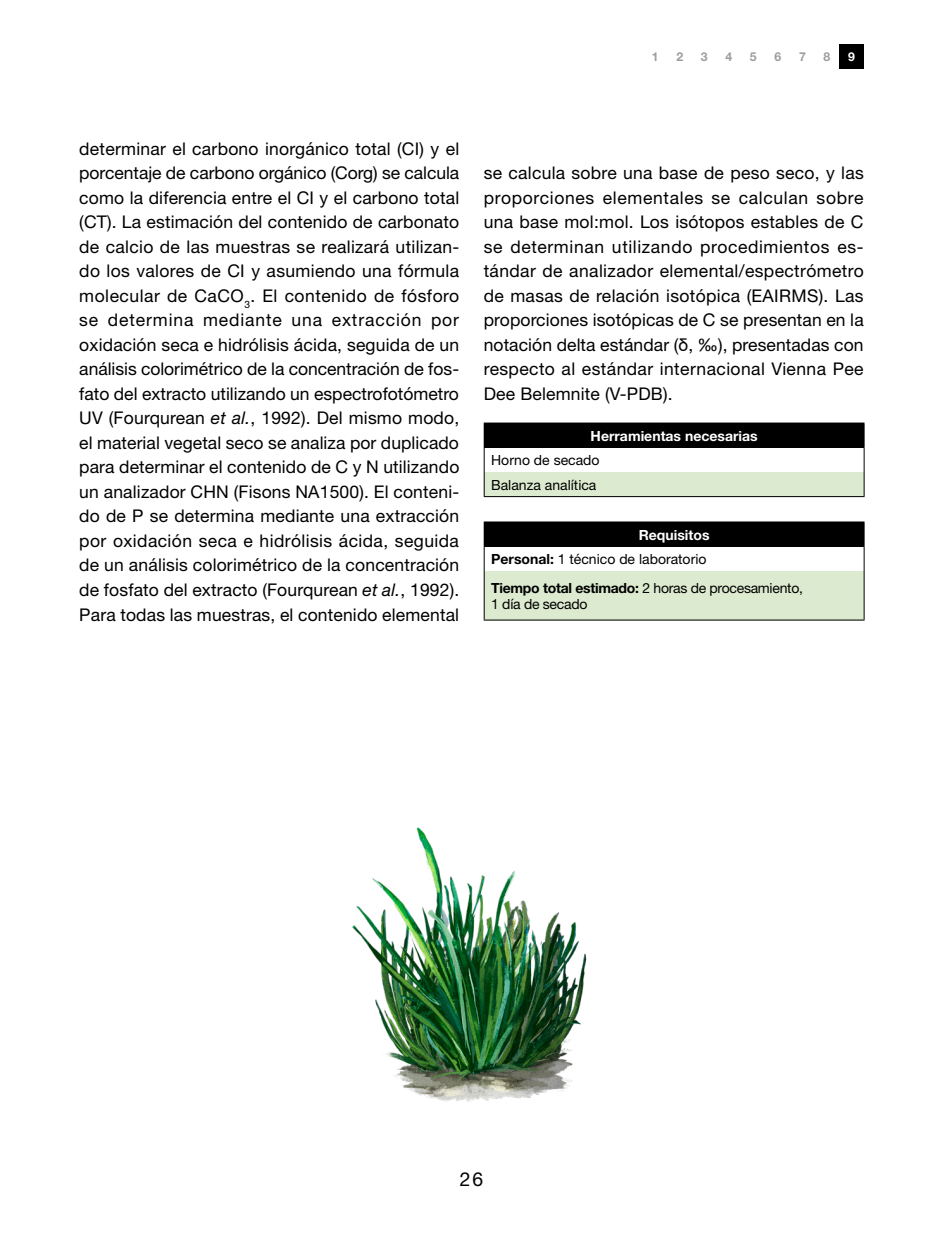
<style>
.page{position:relative;width:943px;height:1241px;background:#fff}
.page>*{position:absolute;margin:0;border:0;box-sizing:border-box;transform-origin:0 0}
.t1{font:19.25px "Helvetica Neue";color:#000}
.TNC_Paragraph_A{font:17.5px/24.5px "Helvetica Neue";letter-spacing:.01em;color:#000;text-align:justify}
.TNC_Table_text_A{font:14px "Helvetica Neue";color:#000}
.TNC_Table_text_A-2{font:14px/15.8px "Helvetica Neue";letter-spacing:-.02em;color:#000}
.TNC_Table_text_C{font:700 14px "Helvetica Neue";color:#fff}
.t2{font:700 12.25px "Helvetica Neue";color:#9d9d9c}
.t3{font:700 12.25px "Helvetica Neue";color:#fff}
.s1{font-style:italic}
.s2{font-family:"Arial"}
.s3{font-weight:700}
</style>
<div class="page">
<div style="left:484px;top:423px;width:380px;height:24px;background:#000"></div>
<div style="left:484px;top:472px;width:380px;height:24px;background:#dcebcf"></div>
<hr style="left:484px;top:422px;width:380px;height:1px;background:#000">
<svg style="left:484px;top:447px;width:1px;height:49px"></svg>
<hr style="left:484px;top:496px;width:380px;height:1px;background:#000">
<svg style="left:863px;top:447px;width:1px;height:49px"></svg>
<div style="left:484px;top:522px;width:380px;height:24px;background:#000"></div>
<div style="left:484px;top:571px;width:380px;height:49px;background:#dcebcf"></div>
<hr style="left:484px;top:521px;width:380px;height:1px;background:#000">
<svg style="left:484px;top:546px;width:1px;height:25px"></svg>
<svg style="left:863px;top:546px;width:1px;height:25px"></svg>
<hr style="left:484px;top:571px;width:1px;height:48px;background:#000">
<hr style="left:863px;top:571px;width:1px;height:48px;background:#000">
<hr style="left:484px;top:619px;width:380px;height:1px;background:#000">
<img style="left:352px;top:827px;width:235px;height:275px">
<div style="left:839px;top:44px;width:24px;height:25px;background:#000"></div>
<p class="t2" style="left:652px;top:49px;width:8px">1</p>
<p class="t2" style="left:676px;top:49px;width:8px">2</p>
<p class="t2" style="left:701px;top:49px;width:8px">3</p>
<p class="t2" style="left:725px;top:49px;width:8px">4</p>
<p class="t2" style="left:750px;top:49px;width:8px">5</p>
<p class="t2" style="left:774px;top:49px;width:8px">6</p>
<p class="t2" style="left:799px;top:49px;width:8px">7</p>
<p class="t2" style="left:823px;top:49px;width:8px">8</p>
<p class="t3" style="left:848px;top:49px;width:8px">9</p>
<p class="TNC_Paragraph_A" style="left:79px;top:136px;width:381px">determinar el carbono inorgánico total (CI) y el porcentaje de carbono orgánico (Corg) se calcula como la diferencia entre el CI y el carbono total (CT). La estimación del contenido de carbonato de calcio de las muestras se realizará utilizan&shy;do los valores de CI y asumiendo una fórmula molecular de CaCO<sub>3</sub>. El contenido de fósforo se determina mediante una extracción por oxidación seca e hidrólisis ácida, seguida de un análisis colorimétrico de la concentración de fos&shy;fato del extracto utilizando un espectrofotómetro UV (Fourqurean <span class="s1">et al.</span>, 1992). Del mismo modo, el material vegetal seco se analiza por duplicado para determinar el contenido de C y N utilizando un analizador CHN (Fisons NA1500). El conteni&shy;do de P se determina mediante una extracción por oxidación seca e hidrólisis ácida, seguida de un análisis colorimétrico de la concentración de fosfato del extracto (Fourqurean <span class="s1">et al.</span>, 1992).<br>Para todas las muestras, el contenido elemental</p>
<p class="TNC_Paragraph_A" style="left:484px;top:160px;width:381px">se calcula sobre una base de peso seco, y las proporciones elementales se calculan sobre una base mol:mol. Los isótopos estables de C se determinan utilizando procedimientos es&shy;tándar de analizador elemental/espectrómetro de masas de relación isotópica (EAIRMS). Las proporciones isotópicas de C se presentan en la notación delta estándar (<span class="s2">δ</span>, ‰), presentadas con respecto al estándar internacional Vienna Pee Dee Belemnite (V-PDB).</p>
<p class="TNC_Table_text_C" style="left:590px;top:427px;width:168px">Herramientas necesarias</p>
<p class="TNC_Table_text_A" style="left:491px;top:452px;width:110px">Horno de secado</p>
<p class="TNC_Table_text_A" style="left:491px;top:476px;width:107px">Balanza analítica</p>
<p class="TNC_Table_text_C" style="left:638px;top:526px;width:72px">Requisitos</p>
<p class="TNC_Table_text_A" style="left:491px;top:551px;width:217px"><span class="s3">Personal:</span> 1 técnico de laboratorio</p>
<p class="TNC_Table_text_A-2" style="left:491px;top:580px;width:313px"><span class="s3">Tiempo total estimado:</span> 2 horas de procesamiento,<br>1 día de secado</p>
<p class="t1" style="left:460px;top:1166px;width:25px">26</p>
</div>
